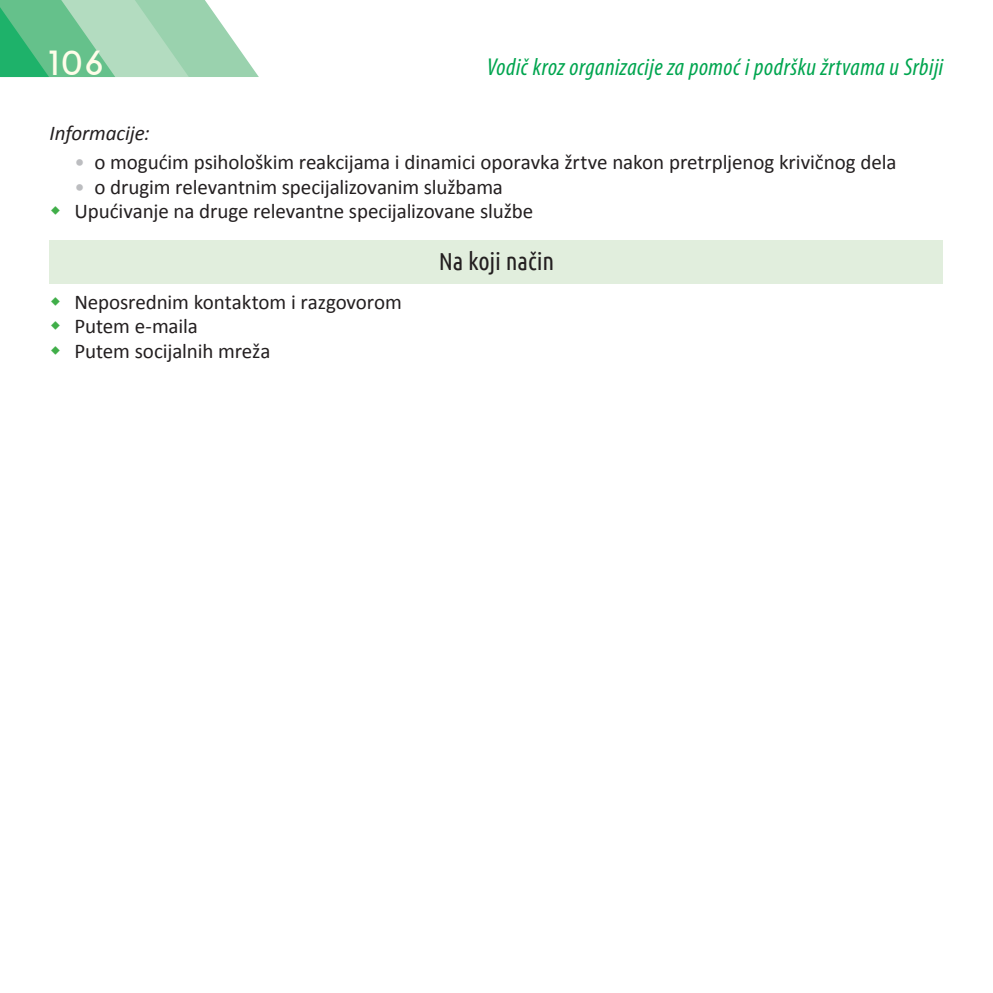
<style>
.page{position:relative;width:993px;height:993px;background:#fff}
.page>*{position:absolute;margin:0;border:0;box-sizing:border-box;transform-origin:0 0}
.t1{font:33.25px "Aqua Grotesque";color:#fffde9}
.t2{font:italic condensed 24.5px "Myriad Pro";letter-spacing:.02em;color:#00a54f}
.t3{font:24.5px "Ubuntu Condensed";letter-spacing:-.01em;color:#231f20}
.t4{font:21px/24.5px "Calibri";letter-spacing:-.005em;color:#231f20}
.t5{font:italic 21px "Calibri";letter-spacing:-.005em;color:#231f20}
.s1{color:#bcbdc0}
</style>
<div class="page">
<svg style="left:0;top:0;width:259px;height:77px;background:#93d2ac"></svg>
<div style="left:50px;top:240px;width:893px;height:44px;background:#e1eedd"></div>
<h1 class="t1" style="left:47px;top:45px;width:59px">106</h1>
<p class="t2" style="left:486px;top:52px;width:458px">Vodič kroz organizacije za pomoć i podršku žrtvama u Srbiji</p>
<p class="t5" style="left:50px;top:118px;width:101px">Informacije:</p>
<p class="t4" style="left:74px;top:150px;width:823px"><span class="s1">•</span> o mogućim psihološkim reakcijama i dinamici oporavka žrtve nakon pretrpljenog krivičnog dela</p>
<p class="t4" style="left:74px;top:175px;width:460px"><span class="s1">•</span> o drugim relevantnim specijalizovanim službama<br>Upućivanje na druge relevantne specijalizovane službe</p>
<p class="t3" style="left:438px;top:245px;width:117px">Na koji način</p>
<p class="t4" style="left:74px;top:290px;width:329px">Neposrednim kontaktom i razgovorom<br>Putem e-maila<br>Putem socijalnih mreža</p>
</div>
